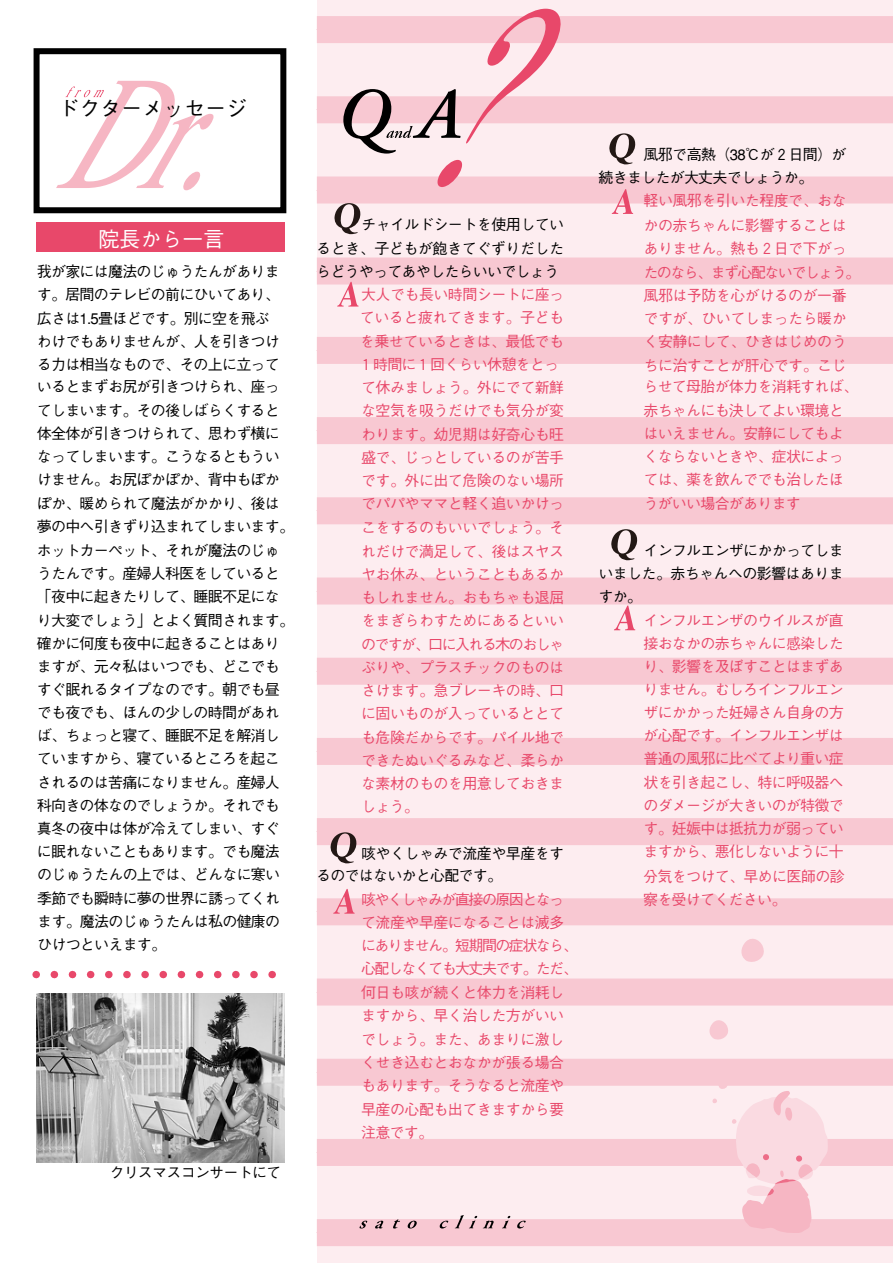
<style>
.page{position:relative;width:893px;height:1263px;background:#fff}
.page>*{position:absolute;margin:0;border:0;box-sizing:border-box;transform-origin:0 0}
.t1{font:italic 300 215.55px "Ryumin";color:#e8486a;scale:.7 1}
.t2{font:500 21px "Gothic BBB";color:#000}
.t3{font:500 21px "Gothic BBB";color:#fff}
.t4{font:500 15px/23.2px "Gothic BBB";letter-spacing:-.035em;color:#e8486a}
.t5{font:500 15px/23.2px "Gothic BBB";letter-spacing:-.05em;color:#000}
.t6{font:500 15px "Gothic BBB";letter-spacing:-.105em;color:#e8486a}
</style>
<div class="page">
<div style="left:318px;top:0;width:575px;height:1263px;background:#fdedf0"></div>
<div style="left:317px;top:16px;width:576px;height:27px;background:#f8c8d2"></div>
<div style="left:317px;top:96px;width:576px;height:27px;background:#f8c8d2"></div>
<div style="left:317px;top:176px;width:576px;height:27px;background:#f8c8d2"></div>
<div style="left:317px;top:257px;width:576px;height:27px;background:#f8c8d2"></div>
<div style="left:317px;top:337px;width:576px;height:27px;background:#f8c8d2"></div>
<div style="left:317px;top:417px;width:576px;height:27px;background:#f8c8d2"></div>
<div style="left:317px;top:497px;width:576px;height:27px;background:#f8c8d2"></div>
<div style="left:317px;top:577px;width:576px;height:27px;background:#f8c8d2"></div>
<div style="left:317px;top:658px;width:576px;height:27px;background:#f8c8d2"></div>
<div style="left:317px;top:738px;width:576px;height:27px;background:#f8c8d2"></div>
<div style="left:317px;top:818px;width:576px;height:27px;background:#f8c8d2"></div>
<div style="left:317px;top:898px;width:576px;height:27px;background:#f8c8d2"></div>
<div style="left:317px;top:978px;width:576px;height:27px;background:#f8c8d2"></div>
<div style="left:317px;top:1059px;width:576px;height:27px;background:#f8c8d2"></div>
<div style="left:317px;top:1139px;width:576px;height:27px;background:#f8c8d2"></div>
<div style="left:317px;top:1219px;width:576px;height:27px;background:#f8c8d2"></div>
<svg style="left:709px;top:1020px;width:19px;height:20px"></svg>
<svg style="left:741px;top:939px;width:23px;height:23px"></svg>
<svg style="left:705px;top:893px;width:15px;height:6px"></svg>
<svg style="left:712px;top:1086px;width:116px;height:147px"></svg>
<svg style="left:343px;top:89px;width:118px;height:65px"></svg>
<svg style="left:359px;top:1221px;width:8px;height:7px"></svg>
<svg style="left:375px;top:1221px;width:9px;height:7px"></svg>
<svg style="left:393px;top:1219px;width:7px;height:9px"></svg>
<svg style="left:407px;top:1221px;width:10px;height:7px"></svg>
<svg style="left:440px;top:1221px;width:8px;height:7px"></svg>
<svg style="left:455px;top:1215px;width:22px;height:13px"></svg>
<svg style="left:483px;top:1220px;width:11px;height:8px"></svg>
<svg style="left:502px;top:1216px;width:8px;height:12px"></svg>
<svg style="left:517px;top:1221px;width:9px;height:7px"></svg>
<div style="left:36px;top:222px;width:248px;height:30px;background:#e8486a"></div>
<div style="left:34px;top:48px;width:252px;height:165px;border:6px solid #000"></div>
<svg style="left:56px;top:81px;width:158px;height:109px"></svg>
<svg style="left:334px;top:203px;width:27px;height:31px"></svg>
<svg style="left:609px;top:133px;width:27px;height:31px"></svg>
<svg style="left:611px;top:529px;width:27px;height:31px"></svg>
<svg style="left:330px;top:832px;width:27px;height:31px"></svg>
<svg style="left:337px;top:282px;width:22px;height:25px"></svg>
<svg style="left:612px;top:189px;width:21px;height:25px"></svg>
<svg style="left:614px;top:605px;width:21px;height:25px"></svg>
<svg style="left:333px;top:889px;width:22px;height:25px"></svg>
<svg style="left:36px;top:971px;width:240px;height:7px"></svg>
<img style="left:36px;top:993px;width:249px;height:169px">
<h2 class="t2" style="left:58px;top:96px;width:190px">ドクターメッセージ</h2>
<h2 class="t3" style="left:98px;top:227px;width:128px">院長から一言</h2>
<p class="t5" style="left:37px;top:260px;width:259px">我が家には魔法のじゅうたんがあります。居間のテレビの前にひいてあり、広さは1.5畳ほどです。別に空を飛ぶ<br>わけでもありませんが、人を引きつける力は相当なもので、その上に立っているとまずお尻が引きつけられ、座ってしまいます。その後しばらくすると体全体が引きつけられて、思わず横になってしまいます。こうなるともういけません。お尻ぽかぽか、背中もぽかぽか、暖められて魔法がかかり、後は夢の中へ引きずり込まれてしまいます。ホットカーペット、それが魔法のじゅうたんです。産婦人科医をしていると「夜中に起きたりして、睡眠不足になり大変でしょう」とよく質問されます。確かに何度も夜中に起きることはありますが、元々私はいつでも、どこでもすぐ眠れるタイプなのです。朝でも昼でも夜でも、ほんの少しの時間があれば、ちょっと寝て、睡眠不足を解消していますから、寝ているところを起こされるのは苦痛になりません。産婦人科向きの体なのでしょうか。それでも真冬の夜中は体が冷えてしまい、すぐに眠れないこともあります。でも魔法のじゅうたんの上では、どんなに寒い季節でも瞬時に夢の世界に誘ってくれます。魔法のじゅうたんは私の健康のひけつといえます。</p>
<p class="t5" style="left:109px;top:1161px;width:173px">クリスマスコンサートにて</p>
<h1 class="t1" style="left:372px;top:-16px;width:437px">？</h1>
<p class="t5" style="left:361px;top:214px;width:205px">チャイルドシートを使用してい</p>
<p class="t5" style="left:316px;top:237px;width:250px">るとき、子どもが飽きてぐずりだしたらどうやってあやしたらいいでしょう</p>
<p class="t4" style="left:361px;top:283px;width:205px">大人でも長い時間シートに座っ</p>
<p class="t4" style="left:316px;top:307px;width:250px">　　　ていると疲れてきます。子ども</p>
<p class="t4" style="left:316px;top:330px;width:250px">　　　を乗せているときは、最低でも</p>
<p class="t4" style="left:316px;top:353px;width:244px">　　　１時間に１回くらい休憩をとっ</p>
<p class="t4" style="left:361px;top:376px;width:205px">て休みましょう。外にでて新鮮</p>
<p class="t4" style="left:361px;top:400px;width:205px">な空気を吸うだけでも気分が変</p>
<p class="t4" style="left:361px;top:423px;width:205px">わります。幼児期は好奇心も旺</p>
<p class="t4" style="left:361px;top:446px;width:205px">盛で、じっとしているのが苦手</p>
<p class="t4" style="left:361px;top:469px;width:205px">です。外に出て危険のない場所</p>
<p class="t4" style="left:361px;top:493px;width:205px">でパパやママと軽く追いかけっ</p>
<p class="t4" style="left:361px;top:516px;width:205px">こをするのもいいでしょう。そ</p>
<p class="t4" style="left:361px;top:540px;width:205px">れだけで満足して、後はスヤス</p>
<p class="t4" style="left:361px;top:563px;width:205px">ヤお休み、ということもあるか</p>
<p class="t4" style="left:361px;top:586px;width:205px">もしれません。おもちゃも退屈</p>
<p class="t4" style="left:361px;top:610px;width:205px">をまぎらわすためにあるといい</p>
<p class="t6" style="left:361px;top:635px;width:205px">のですが、口に入れる木のおしゃ</p>
<p class="t4" style="left:361px;top:656px;width:205px">ぶりや、プラスチックのものは</p>
<p class="t4" style="left:361px;top:679px;width:205px">さけます。急ブレーキの時、口</p>
<p class="t4" style="left:361px;top:703px;width:205px">に固いものが入っているととて</p>
<p class="t4" style="left:361px;top:726px;width:205px">も危険だからです。パイル地で</p>
<p class="t4" style="left:361px;top:749px;width:205px">できたぬいぐるみなど、柔らか</p>
<p class="t4" style="left:361px;top:772px;width:205px">な素材のものを用意しておきま</p>
<p class="t4" style="left:361px;top:796px;width:59px">しょう。</p>
<p class="t5" style="left:316px;top:843px;width:250px;line-height:22.5px;text-indent:45px">咳やくしゃみで流産や早産をするのではないかと心配です。</p>
<p class="t4" style="left:361px;top:888px;width:218px">咳やくしゃみが直接の原因となって流産や早産になることは滅多にありません。短期間の症状なら、心配しなくても大丈夫です。ただ、何日も咳が続くと体力を消耗しますから、早く治した方がいいでしょう。また、あまりに激しくせき込むとおなかが張る場合もあります。そうなると流産や早産の心配も出てきますから要注意です。</p>
<p class="t5" style="left:598px;top:143px;width:250px;text-indent:45px">風邪で高熱（38℃が２日間）が続きましたが大丈夫でしょうか。</p>
<p class="t4" style="left:643px;top:189px;width:205px;line-height:24.8px">軽い風邪を引いた程度で、おなかの赤ちゃんに影響することは</p>
<p class="t4" style="left:643px;top:238px;width:218px">ありません。熱も２日で下がったのなら、まず心配ないでしょう。風邪は予防を心がけるのが一番ですが、ひいてしまったら暖かく安静にして、ひきはじめのうちに治すことが肝心です。こじ</p>
<p class="t4" style="left:643px;top:376px;width:216px">らせて母胎が体力を消耗すれば、赤ちゃんにも決してよい環境とはいえません。安静にしてもよくならないときや、症状によっては、薬を飲んででも治したほうがいい場合があります</p>
<p class="t5" style="left:598px;top:539px;width:247px;text-align:justify;text-indent:45px">インフルエンザにかかってしまいました。赤ちゃんへの影響はありますか。</p>
<p class="t4" style="left:643px;top:609px;width:203px;text-align:justify">インフルエンザのウイルスが直接おなかの赤ちゃんに感染したり、影響を及ぼすことはまずありません。むしろインフルエンザにかかった妊婦さん自身の方が心配です。インフルエンザは普通の風邪に比べてより重い症状を引き起こし、特に呼吸器へのダメージが大きいのが特徴です。妊娠中は抵抗力が弱っていますから、悪化しないように十分気をつけて、早めに医師の診察を受けてください。</p>
</div>
